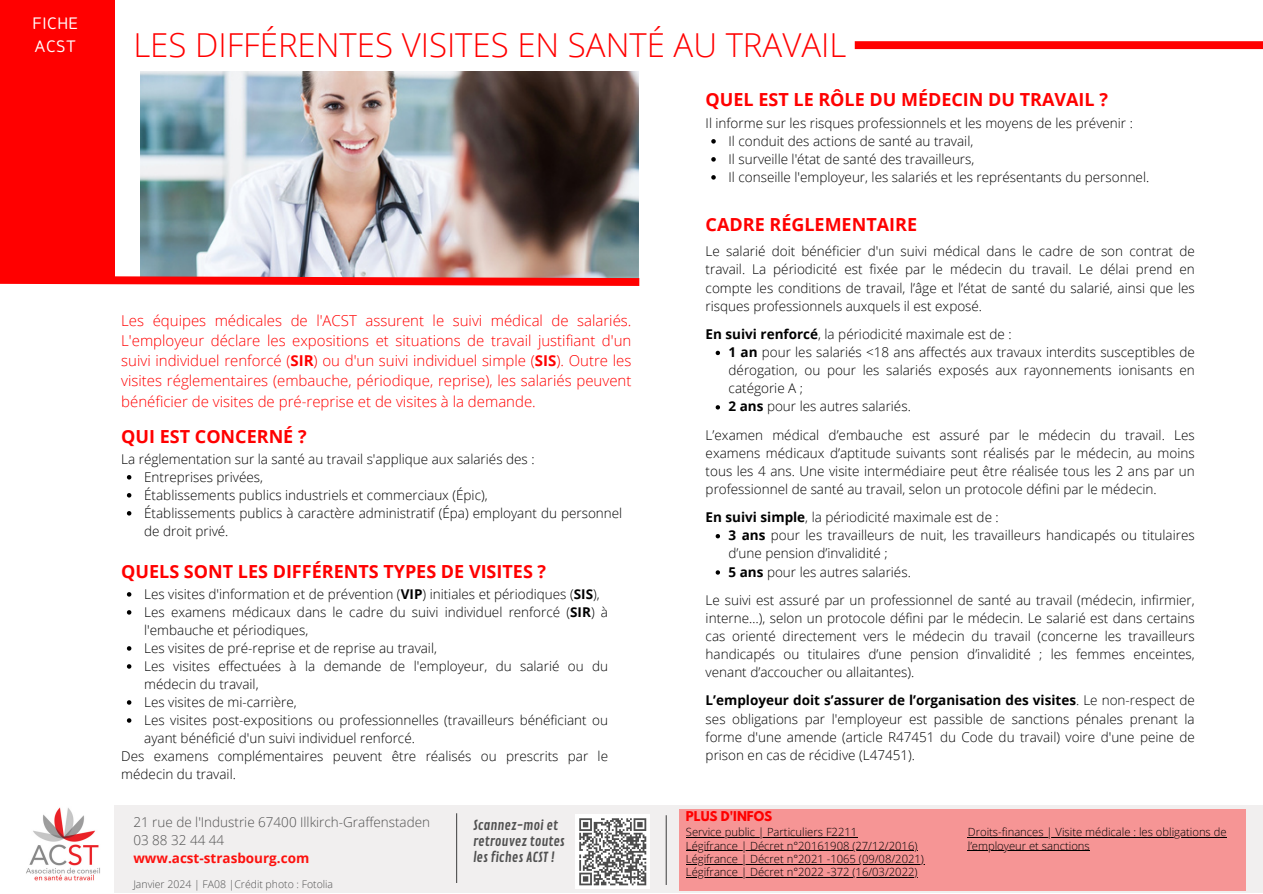
<style>
.page{position:relative;width:1263px;height:894px;background:#fff}
.page>*{position:absolute;margin:0;border:0;box-sizing:border-box;transform-origin:0 0}
.t1{font:300 33px "Open Sans";color:#f00}
.t2{font:700 18px "Open Sans";color:#f00}
.t3{font:16.5px/22.5px "Caldina";letter-spacing:.025em;color:#fff}
.t4{font:300 15px/20.2px "Open Sans";color:#f00;text-align:justify}
.t5{font:300 13.5px/18.1px "Open Sans";color:#000}
.t6{font:300 13.5px/18px "Open Sans";color:#505050}
.t7{font:13.5px/15.8px "Contrail One";color:#505050}
.t8{font:700 12px "League Spartan";color:#f00}
.t9{font:300 11.25px/13px "Open Sans";color:#000}
.t10{font:300 10.5px "Open Sans";color:#505050}
.s1{font-weight:700}
.s2{font-weight:700;color:#fd110e}
</style>
<div class="page">
<div style="left:0;top:0;width:114px;height:281px;background:#f00"></div>
<img style="left:140px;top:72px;width:499px;height:200px">
<svg style="left:0;top:272px;width:640px;height:14px"></svg>
<div style="left:855px;top:41px;width:408px;height:8px;background:#f00"></div>
<div style="left:114px;top:805px;width:1149px;height:87px;background:#f1efef"></div>
<div style="left:679px;top:809px;width:567px;height:81px;background:#f69595"></div>
<img style="left:26px;top:807px;width:74px;height:74px">
<hr style="left:456px;top:813px;width:1px;height:69px;background:#505050">
<hr style="left:666px;top:815px;width:1px;height:69px;background:#505050">
<svg style="left:127px;top:475px;width:4px;height:4px"></svg>
<svg style="left:127px;top:493px;width:4px;height:4px"></svg>
<svg style="left:127px;top:511px;width:4px;height:4px"></svg>
<svg style="left:711px;top:139px;width:5px;height:4px"></svg>
<svg style="left:711px;top:157px;width:5px;height:4px"></svg>
<svg style="left:711px;top:175px;width:5px;height:4px"></svg>
<svg style="left:127px;top:592px;width:4px;height:4px"></svg>
<svg style="left:127px;top:610px;width:4px;height:4px"></svg>
<svg style="left:127px;top:646px;width:4px;height:4px"></svg>
<svg style="left:127px;top:664px;width:4px;height:4px"></svg>
<svg style="left:127px;top:700px;width:4px;height:4px"></svg>
<svg style="left:127px;top:718px;width:4px;height:4px"></svg>
<svg style="left:716px;top:350px;width:4px;height:5px"></svg>
<svg style="left:716px;top:405px;width:4px;height:4px"></svg>
<svg style="left:716px;top:534px;width:4px;height:4px"></svg>
<svg style="left:716px;top:570px;width:4px;height:4px"></svg>
<hr style="left:968px;top:837px;width:259px;height:1px;background:#000">
<hr style="left:968px;top:850px;width:122px;height:1px;background:#000">
<hr style="left:686px;top:837px;width:171px;height:1px;background:#000">
<hr style="left:686px;top:850px;width:64px;height:1px;background:#000">
<hr style="left:750px;top:850px;width:168px;height:1px;background:#000">
<hr style="left:686px;top:863px;width:64px;height:1px;background:#000">
<hr style="left:750px;top:863px;width:174px;height:1px;background:#000">
<hr style="left:686px;top:876px;width:64px;height:1px;background:#000">
<hr style="left:750px;top:876px;width:168px;height:1px;background:#000">
<div style="left:576px;top:814px;width:74px;height:74px;background:#fff"></div>
<svg style="left:579px;top:818px;width:68px;height:68px"></svg>
<h2 class="t3" style="left:32px;top:12px;width:48px">FICHE<br>ACST</h2>
<p class="t1" style="left:133px;top:22px;width:715px">LES DIFFÉRENTES VISITES EN SANTÉ AU TRAVAIL</p>
<p class="t2" style="left:706px;top:87px;width:404px">QUEL EST LE RÔLE DU MÉDECIN DU TRAVAIL ?</p>
<p class="t4" style="left:121px;top:309px;width:512px">Les équipes médicales de l'ACST assurent le suivi médical de salariés.<br>L'employeur déclare les expositions et situations de travail justifiant d'un suivi individuel renforcé (<span class="s1">SIR</span>) ou d'un suivi individuel simple (<span class="s1">SIS</span>). Outre les visites réglementaires (embauche, périodique, reprise), les salariés peuvent bénéficier de visites de pré-reprise et de visites à la demande.</p>
<p class="t2" style="left:121px;top:423px;width:187px">QUI EST CONCERNÉ ?</p>
<p class="t5" style="left:121px;top:449px;width:415px">La réglementation sur la santé au travail s'applique aux salariés des :</p>
<p class="t5" style="left:144px;top:467px;width:120px">Entreprises privées,</p>
<h2 class="t5" style="left:144px;top:485px;width:345px">Établissements publics industriels et commerciaux (Épic),</h2>
<p class="t5" style="left:144px;top:503px;width:480px">Établissements publics à caractère administratif (Épa) employant du personnel de droit privé.</p>
<h2 class="t2" style="left:121px;top:558px;width:426px">QUELS SONT LES DIFFÉRENTS TYPES DE VISITES ?</h2>
<p class="t5" style="left:144px;top:584px;width:457px">Les visites d'information et de prévention (<span class="s1">VIP</span>) initiales et périodiques (<span class="s1">SIS</span>),</p>
<h4 class="t5" style="left:144px;top:602px;width:465px">Les examens médicaux dans le cadre du suivi individuel renforcé (<span class="s1">SIR</span>) à l'embauche et périodiques,</h4>
<h2 class="t5" style="left:144px;top:638px;width:294px">Les visites de pré-reprise et de reprise au travail,</h2>
<h4 class="t5" style="left:144px;top:656px;width:465px">Les visites effectuées à la demande de l'employeur, du salarié ou du médecin du travail,</h4>
<p class="t5" style="left:144px;top:692px;width:154px">Les visites de mi-carrière,</p>
<p class="t5" style="left:144px;top:710px;width:465px">Les visites post-expositions ou professionnelles (travailleurs bénéficiant ou ayant bénéficié d'un suivi individuel renforcé.</p>
<p class="t5" style="left:121px;top:746px;width:488px">Des examens complémentaires peuvent être réalisés ou prescrits par le médecin du travail.</p>
<h4 class="t6" style="left:133px;top:812px;width:298px">21 rue de l'Industrie 67400 Illkirch-Graffenstaden<br>03 88 32 44 44<br><span class="s2">www.acst-strasbourg.com</span></h4>
<p class="t10" style="left:133px;top:877px;width:201px">Janvier 2024 | FA08 |Crédit photo : Fotolia</p>
<p class="t7" style="left:473px;top:817px;width:93px">Scannez-moi et retrouvez toutes les fiches ACST !</p>
<p class="t5" style="left:706px;top:113px;width:429px">Il informe sur les risques professionnels et les moyens de les prévenir :</p>
<p class="t5" style="left:729px;top:131px;width:246px">Il conduit des actions de santé au travail,</p>
<p class="t5" style="left:729px;top:149px;width:247px">Il surveille l'état de santé des travailleurs,</p>
<p class="t5" style="left:729px;top:167px;width:422px">Il conseille l'employeur, les salariés et les représentants du personnel.</p>
<p class="t2" style="left:706px;top:211px;width:213px">CADRE RÉGLEMENTAIRE</p>
<p class="t5" style="left:706px;top:242px;width:491px;text-align:justify">Le salarié doit bénéficier d'un suivi médical dans le cadre de son contrat de travail. La périodicité est fixée par le médecin du travail. Le délai prend en compte les conditions de travail, l’âge et l’état de santé du salarié, ainsi que les risques professionnels auxquels il est exposé.</p>
<p class="t5" style="left:706px;top:324px;width:307px"><span class="s1">En suivi renforcé</span>, la périodicité maximale est de :</p>
<p class="t5" style="left:729px;top:342px;width:468px;text-align:justify"><span class="s1">1 an</span> pour les salariés &lt;18 ans affectés aux travaux interdits susceptibles de dérogation, ou pour les salariés exposés aux rayonnements ionisants en catégorie A ;</p>
<p class="t5" style="left:729px;top:397px;width:184px"><span class="s1">2 ans</span> pour les autres salariés.</p>
<p class="t5" style="left:706px;top:425px;width:491px;text-align:justify">L’examen médical d’embauche est assuré par le médecin du travail. Les examens médicaux d’aptitude suivants sont réalisés par le médecin, au moins tous les 4 ans. Une visite intermédiaire peut être réalisée tous les 2 ans par un professionnel de santé au travail, selon un protocole défini par le médecin.</p>
<h4 class="t5" style="left:706px;top:507px;width:295px"><span class="s1">En suivi simple</span>, la périodicité maximale est de :</h4>
<p class="t5" style="left:729px;top:526px;width:468px"><span class="s1">3 ans</span> pour les travailleurs de nuit, les travailleurs handicapés ou titulaires d’une pension d’invalidité ;</p>
<h4 class="t5" style="left:729px;top:562px;width:184px"><span class="s1">5 ans</span> pour les autres salariés.</h4>
<p class="t5" style="left:706px;top:590px;width:491px;text-align:justify">Le suivi est assuré par un professionnel de santé au travail (médecin, infirmier, interne…), selon un protocole défini par le médecin. Le salarié est dans certains cas orienté directement vers le médecin du travail (concerne les travailleurs handicapés ou titulaires d’une pension d’invalidité ; les femmes enceintes, venant d’accoucher ou allaitantes).</p>
<p class="t5" style="left:706px;top:691px;width:491px;text-align:justify"><span class="s1">L’employeur doit s’assurer de l’organisation des visites</span>. Le non-respect de ses obligations par l'employeur est passible de sanctions pénales prenant la forme d'une amende (article R47451 du Code du travail) voire d'une peine de prison en cas de récidive (L47451).</p>
<p class="t8" style="left:686px;top:810px;width:88px">PLUS D'INFOS</p>
<p class="t9" style="left:686px;top:825px;width:173px">Service public | Particuliers F2211</p>
<p class="t9" style="left:686px;top:838px;width:233px">Légifrance | Décret n°20161908 (27/12/2016)</p>
<p class="t9" style="left:686px;top:851px;width:240px">Légifrance | Décret n°2021 -1065 (09/08/2021)<br>Légifrance | Décret n°2022 -372 (16/03/2022)</p>
<h4 class="t9" style="left:968px;top:825px;width:260px">Droits-finances | Visite médicale : les obligations de</h4>
<h6 class="t9" style="left:968px;top:838px;width:124px">l’employeur et sanctions</h6>
</div>
